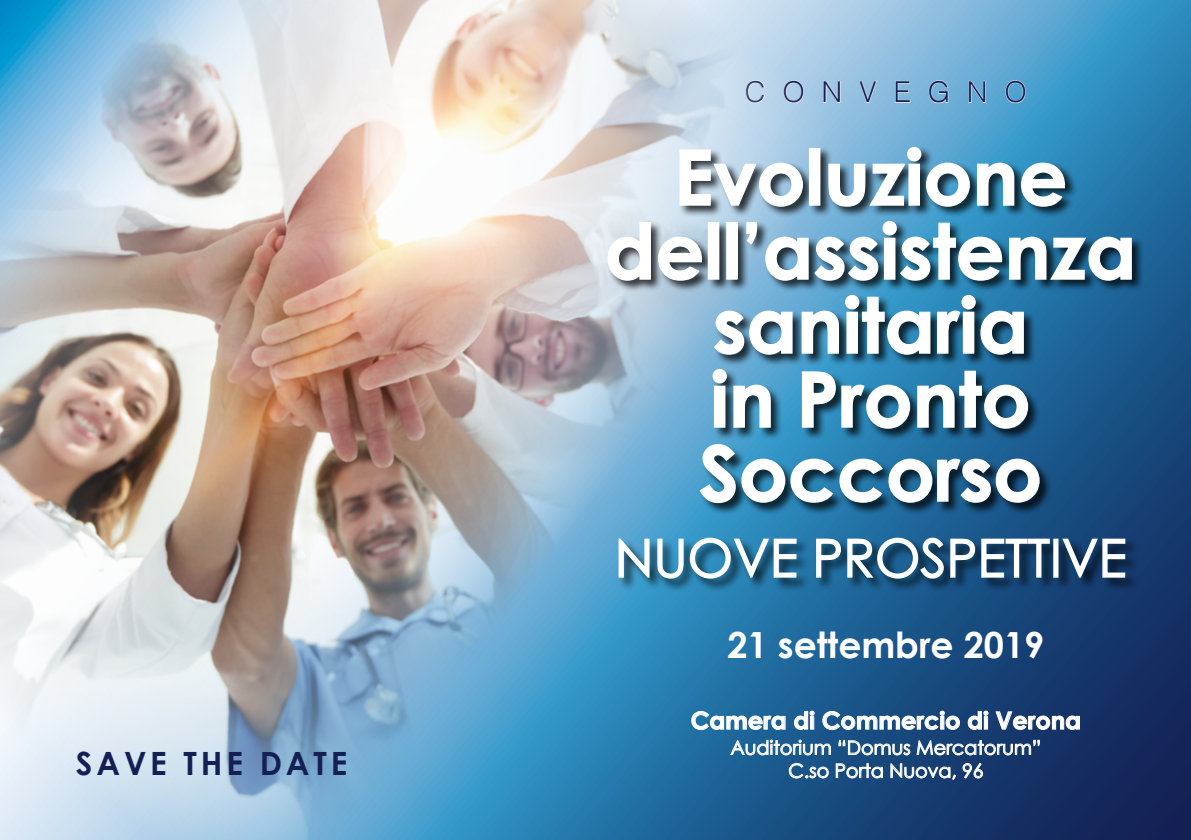
<style>
.page{position:relative;width:1191px;height:840px;background:#fff}
.page>*{position:absolute;margin:0;border:0;box-sizing:border-box;transform-origin:0 0}
.t1{font:700 76.6px/74px "Century Gothic";color:#fff;text-align:center}
.t2{font:52.2px "Century Gothic";color:#fff}
.t3{font:700 36px "Century Gothic";color:#fff}
.t4{font:700 32px "Century Gothic";letter-spacing:.12em;color:#141f54}
.t5{font:300 28.8px "Helvetica";letter-spacing:.58em;color:#141f54}
.t6{font:700 24px "Century Gothic";color:#fff}
.t7{font:19.2px "Century Gothic";color:#fff}
</style>
<div class="page">
<svg style="left:869px;top:0;width:322px;height:839px;background:#2a5e8f"></svg>
<svg style="left:869px;top:709px;width:91px;height:21px;background:#4c719a"></svg>
<svg style="left:967px;top:709px;width:22px;height:21px"></svg>
<svg style="left:995px;top:710px;width:85px;height:20px;background:#4b658d"></svg>
<svg style="left:869px;top:739px;width:171px;height:16px;background:#5b789c"></svg>
<svg style="left:869px;top:762px;width:14px;height:16px"></svg>
<svg style="left:890px;top:762px;width:66px;height:17px"></svg>
<svg style="left:962px;top:762px;width:21px;height:16px"></svg>
<div style="left:618px;top:537px;width:521px;height:55px;background:#000;opacity:.75"></div>
<svg style="left:869px;top:536px;width:181px;height:43px;background:#406889"></svg>
<div style="left:1053px;top:538px;width:5px;height:39px;border:1px solid #fff"></div>
<svg style="left:1061px;top:537px;width:65px;height:41px;background:#3d587a"></svg>
<svg style="left:869px;top:80px;width:8px;height:23px"></svg>
<svg style="left:894px;top:80px;width:17px;height:23px"></svg>
<svg style="left:928px;top:80px;width:20px;height:24px"></svg>
<svg style="left:968px;top:80px;width:18px;height:23px"></svg>
<svg style="left:1004px;top:80px;width:22px;height:24px"></svg>
<img style="left:0;top:0;width:869px;height:839px">
<div style="left:606px;top:146px;width:538px;height:369px;background:#000;opacity:.75"></div>
<svg style="left:679px;top:149px;width:124px;height:58px;background:#91a2b0"></svg>
<div style="left:809px;top:148px;width:11px;height:57px;border:1px solid #fff"></div>
<svg style="left:827px;top:146px;width:143px;height:61px;background:#608ca7"></svg>
<svg style="left:976px;top:162px;width:89px;height:45px;background:#3f728b"></svg>
<svg style="left:607px;top:221px;width:44px;height:60px;background:#a8aeb4"></svg>
<svg style="left:657px;top:236px;width:45px;height:45px;background:#87929b"></svg>
<div style="left:708px;top:222px;width:11px;height:57px;border:1px solid #fff"></div>
<div style="left:726px;top:222px;width:11px;height:57px;border:1px solid #fff"></div>
<svg style="left:745px;top:221px;width:12px;height:24px"></svg>
<svg style="left:764px;top:220px;width:368px;height:61px;background:#487c99"></svg>
<svg style="left:713px;top:310px;width:80px;height:45px;background:#64889e"></svg>
<svg style="left:801px;top:294px;width:223px;height:61px;background:#3f7795"></svg>
<svg style="left:712px;top:368px;width:59px;height:60px;background:#5a89a4"></svg>
<svg style="left:801px;top:370px;width:227px;height:59px;background:#356c8c"></svg>
<svg style="left:699px;top:443px;width:341px;height:60px;background:#356e91"></svg>
<p class="t4" style="left:76px;top:742px;width:273px">SAVE THE DATE</p>
<p class="t5" style="left:745px;top:67px;width:283px">CONVEGNO</p>
<p class="t1" style="left:605px;top:138px;width:533px">Evoluzione dell’assistenza sanitaria</p>
<p class="t1" style="left:710px;top:360px;width:322px">in Pronto</p>
<p class="t1" style="left:699px;top:434px;width:344px">Soccorso</p>
<p class="t2" style="left:614px;top:526px;width:513px">NUOVE PROSPETTIVE</p>
<p class="t3" style="left:727px;top:621px;width:318px">21 settembre 2019</p>
<p class="t6" style="left:690px;top:705px;width:392px">Camera di Commercio di Verona</p>
<p class="t7" style="left:730px;top:735px;width:312px">Auditorium “Domus Mercatorum”</p>
<p class="t7" style="left:788px;top:758px;width:197px">C.so Porta Nuova, 96</p>
</div>
